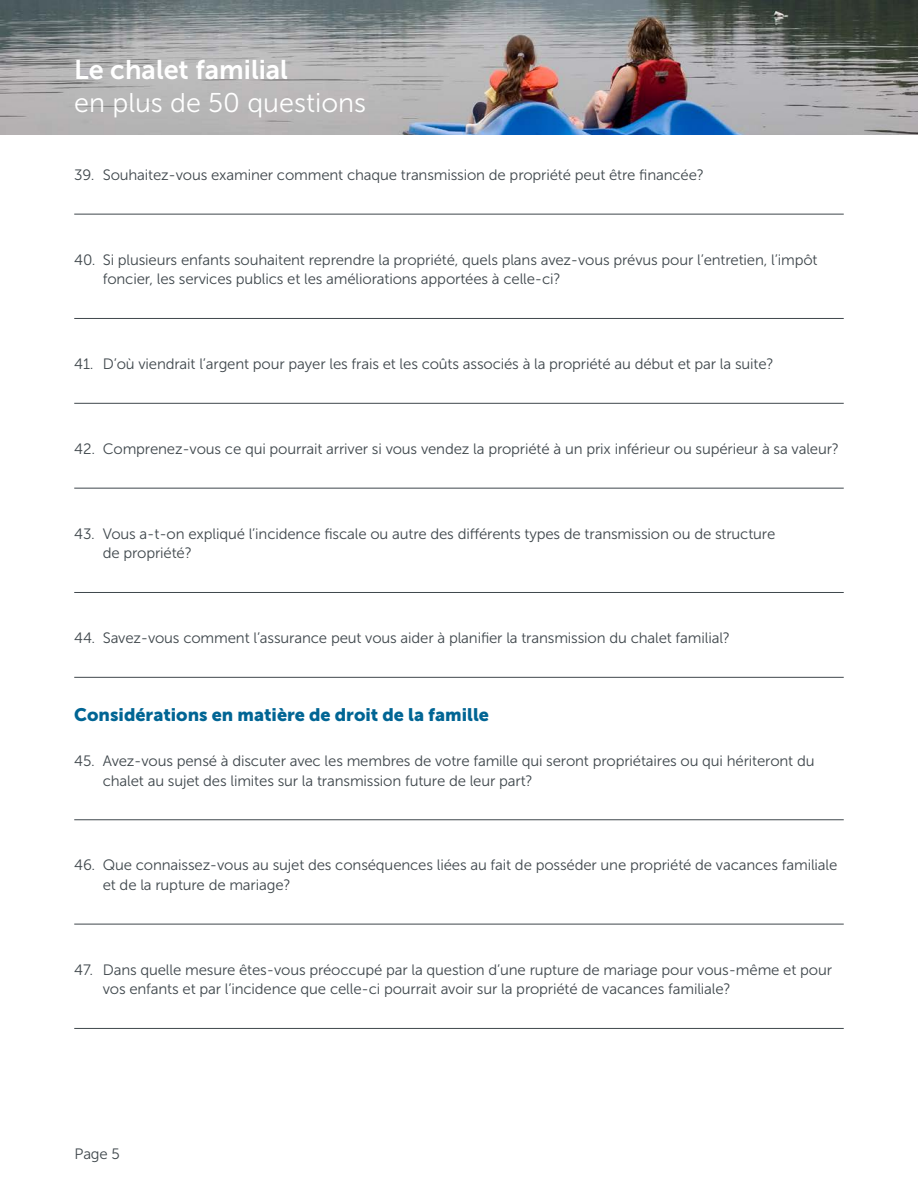
<style>
.page{position:relative;width:918px;height:1188px;background:#fff}
.page>*{position:absolute;margin:0;border:0;box-sizing:border-box;transform-origin:0 0}
.t1{font:27px "Museo Sans 300";color:#fff}
.t2{font:27px "Museo Sans 700";color:#fff}
.EL_Heading_6_-_12_pt{font:18px "Museo Sans 900";color:#006594}
.Question_text{font:15px/19.5px "Museo Sans 300";letter-spacing:-.01em;color:#3f474c}
</style>
<div class="page">
<img style="left:0;top:0;width:918px;height:135px">
<hr style="left:74px;top:214px;width:770px;height:1px;background:#3f474c">
<hr style="left:74px;top:318px;width:770px;height:1px;background:#3f474c">
<hr style="left:74px;top:403px;width:770px;height:1px;background:#3f474c">
<hr style="left:74px;top:488px;width:770px;height:1px;background:#3f474c">
<hr style="left:74px;top:592px;width:770px;height:1px;background:#3f474c">
<hr style="left:74px;top:677px;width:770px;height:1px;background:#3f474c">
<hr style="left:74px;top:819px;width:770px;height:1px;background:#3f474c">
<hr style="left:74px;top:924px;width:770px;height:1px;background:#3f474c">
<hr style="left:74px;top:1028px;width:770px;height:1px;background:#3f474c">
<h1 class="t2" style="left:74px;top:54px;width:215px">Le chalet familial</h1>
<h1 class="t1" style="left:74px;top:89px;width:293px">en plus de 50 questions</h1>
<p class="Question_text" style="left:74px;top:165px;width:631px">39. Souhaitez-vous examiner comment chaque transmission de propriété peut être financée?</p>
<p class="Question_text" style="left:103px;top:250px;width:716px;text-indent:-28px">40. Si plusieurs enfants souhaitent reprendre la propriété, quels plans avez-vous prévus pour l’entretien, l’impôt foncier, les services publics et les améliorations apportées à celle-ci?</p>
<p class="Question_text" style="left:74px;top:354px;width:701px">41. D’où viendrait l’argent pour payer les frais et les coûts associés à la propriété au début et par la suite?</p>
<p class="Question_text" style="left:74px;top:439px;width:766px">42. Comprenez-vous ce qui pourrait arriver si vous vendez la propriété à un prix inférieur ou supérieur à sa valeur?</p>
<p class="Question_text" style="left:103px;top:524px;width:674px;text-indent:-28px">43. Vous a-t-on expliqué l’incidence fiscale ou autre des différents types de transmission ou de structure de propriété?</p>
<p class="Question_text" style="left:74px;top:628px;width:657px">44. Savez-vous comment l’assurance peut vous aider à planifier la transmission du chalet familial?</p>
<h2 class="EL_Heading_6_-_12_pt" style="left:74px;top:704px;width:416px">Considérations en matière de droit de la famille</h2>
<p class="Question_text" style="left:103px;top:751px;width:713px;text-indent:-28px">45. Avez-vous pensé à discuter avec les membres de votre famille qui seront propriétaires ou qui hériteront du chalet au sujet des limites sur la transmission future de leur part?</p>
<p class="Question_text" style="left:103px;top:856px;width:736px;text-indent:-28px">46. Que connaissez-vous au sujet des conséquences liées au fait de posséder une propriété de vacances familiale et de la rupture de mariage?</p>
<p class="Question_text" style="left:103px;top:960px;width:731px;text-indent:-28px">47. Dans quelle mesure êtes-vous préoccupé par la question d’une rupture de mariage pour vous-même et pour vos enfants et par l’incidence que celle-ci pourrait avoir sur la propriété de vacances familiale?</p>
<p class="Question_text" style="left:75px;top:1144px;width:47px">Page 5</p>
</div>
